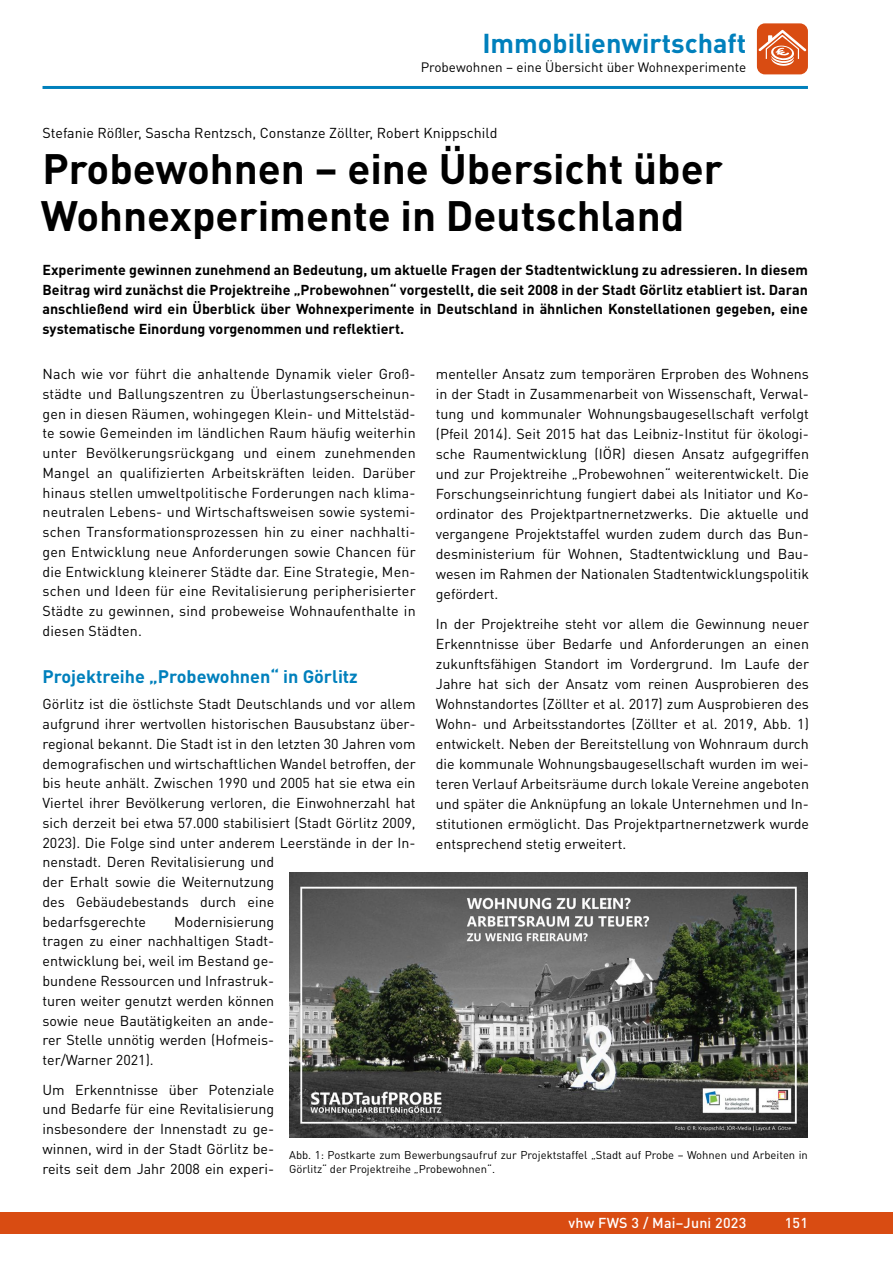
<style>
.page{position:relative;width:893px;height:1263px;background:#fff}
.page>*{position:absolute;margin:0;border:0;box-sizing:border-box;transform-origin:0 0}
.t1{font:700 42px/46.5px "DIN Pro";color:#000}
.t2{font:700 27px "DIN Pro";color:#0080bc}
.t3{font:700 18px "DIN Pro";color:#0080bc}
.t4{font:14.25px/19.8px "DIN Pro";color:#000;text-align:justify}
.t5{font:700 14.25px/19.5px "DIN Pro";color:#000;text-align:justify}
.t6{font:500 14.25px "DIN Pro";letter-spacing:.015em;color:#fff}
.t7{font:13.5px "DIN Pro";color:#000}
.t8{font:11.25px/13.5px "DIN Pro";color:#000}
</style>
<div class="page">
<div style="left:0;top:1212px;width:893px;height:21px;background:#d94c12"></div>
<hr style="left:43px;top:86px;width:765px;height:3px;background:#0080bc">
<div style="left:757px;top:23px;width:51px;height:51px;background:#d94c12;border-radius:8px"></div>
<svg style="left:758px;top:30px;width:48px;height:36px"></svg>
<img style="left:289px;top:873px;width:519px;height:264px">
<h2 class="t2" style="left:482px;top:25px;width:265px">Immobilienwirtschaft</h2>
<p class="t7" style="left:421px;top:58px;width:327px">Probewohnen – eine Übersicht über Wohnexperimente</p>
<p class="t4" style="left:43px;top:123px;width:456px">Stefanie Rößler, Sascha Rentzsch, Constanze Zöllter, Robert Knippschild</p>
<h1 class="t1" style="left:41px;top:144px;width:684px">Probewohnen – eine Übersicht über<br>Wohnexperimente in Deutschland</h1>
<p class="t5" style="left:43px;top:260px;width:767px">Experimente gewinnen zunehmend an Bedeutung, um aktuelle Fragen der Stadtentwicklung zu adressieren. In diesem Beitrag wird zunächst die Projektreihe „Probewohnen“ vorgestellt, die seit 2008 in der Stadt Görlitz etabliert ist. Daran anschließend wird ein Überblick über Wohnexperimente in Deutschland in ähnlichen Konstellationen gegeben, eine systematische Einordung vorgenommen und reflektiert.</p>
<p class="t4" style="left:43px;top:363px;width:375px">Nach wie vor führt die anhaltende Dynamik vieler Groß&shy;städte und Ballungszentren zu Überlastungserscheinun&shy;gen in diesen Räumen, wohingegen Klein- und Mittelstäd&shy;te sowie Gemeinden im ländlichen Raum häufig weiterhin unter Bevölkerungsrückgang und einem zunehmenden Mangel an qualifizierten Arbeitskräften leiden. Darüber hinaus stellen umweltpolitische Forderungen nach klima&shy;neutralen Lebens- und Wirtschaftsweisen sowie systemi&shy;schen Transformationsprozessen hin zu einer nachhalti&shy;gen Entwicklung neue Anforderungen sowie Chancen für die Entwicklung kleinerer Städte dar. Eine Strategie, Men&shy;schen und Ideen für eine Revitalisierung peripherisierter Städte zu gewinnen, sind probeweise Wohnaufenthalte in diesen Städten.</p>
<p class="t3" style="left:43px;top:664px;width:317px">Projektreihe „Probewohnen“ in Görlitz</p>
<p class="t4" style="left:43px;top:694px;width:375px;text-align:left">Görlitz ist die östlichste Stadt Deutschlands und vor allem aufgrund ihrer wertvollen historischen Bausubstanz über&shy;regional bekannt. Die Stadt ist in den letzten 30 Jahren vom demografischen und wirtschaftlichen Wandel betroffen, der bis heute anhält. Zwischen 1990 und 2005 hat sie etwa ein Viertel ihrer Bevölkerung verloren, die Einwohnerzahl hat sich derzeit bei etwa 57.000 stabilisiert (Stadt Görlitz 2009, 2023). Die Folge sind unter anderem Leerstände in der In&shy;nenstadt. Deren Revitalisierung und<br>der Erhalt sowie die Weiternutzung<br>des Gebäudebestands durch eine<br>bedarfsgerechte</p>
<p class="t4" style="left:436px;top:363px;width:375px">menteller Ansatz zum temporären Erproben des Wohnens in der Stadt in Zusammenarbeit von Wissenschaft, Verwal&shy;tung und kommunaler Wohnungsbaugesellschaft verfolgt (Pfeil 2014). Seit 2015 hat das Leibniz-Institut für ökologi&shy;sche Raumentwicklung (IÖR) diesen Ansatz aufgegriffen und zur Projektreihe „Probewohnen“ weiterentwickelt. Die Forschungseinrichtung fungiert dabei als Initiator und Ko&shy;ordinator des Projektpartnernetzwerks. Die aktuelle und vergangene Projektstaffel wurden zudem durch das Bun&shy;desministerium für Wohnen, Stadtentwicklung und Bau&shy;wesen im Rahmen der Nationalen Stadtentwicklungspolitik gefördert.</p>
<p class="t4" style="left:436px;top:613px;width:375px">In der Projektreihe steht vor allem die Gewinnung neuer Erkenntnisse über Bedarfe und Anforderungen an einen zukunftsfähigen Standort im Vordergrund. Im Laufe der Jahre hat sich der Ansatz vom reinen Ausprobieren des Wohnstandortes (Zöllter et al. 2017) zum Ausprobieren des Wohn- und Arbeitsstandortes (Zöllter et al. 2019, Abb. 1) entwickelt. Neben der Bereitstellung von Wohnraum durch die kommunale Wohnungsbaugesellschaft wurden im wei&shy;teren Verlauf Arbeitsräume durch lokale Vereine angeboten und später die Anknüpfung an lokale Unternehmen und In&shy;stitutionen ermöglicht. Das Projektpartnernetzwerk wurde entsprechend stetig erweitert.</p>
<p class="t4" style="left:43px;top:911px;width:233px;text-indent:132px">Modernisierung tragen zu einer nachhaltigen Stadt&shy;entwicklung bei, weil im Bestand ge&shy;bundene Ressourcen und Infrastruk&shy;turen weiter genutzt werden können sowie neue Bautätigkeiten an ande&shy;rer Stelle unnötig werden (Hofmeis&shy;ter/Warner 2021).</p>
<p class="t4" style="left:43px;top:1079px;width:233px">Um Erkenntnisse über Potenziale und Bedarfe für eine Revitalisierung insbesondere der Innenstadt zu ge&shy;winnen, wird in der Stadt Görlitz be&shy;reits seit dem Jahr 2008 ein experi-</p>
<p class="t8" style="left:289px;top:1148px;width:520px">Abb. 1: Postkarte zum Bewerbungsaufruf zur Projektstaffel „Stadt auf Probe – Wohnen und Arbeiten in<br>Görlitz“ der Projektreihe „Probewohnen“.</p>
<p class="t6" style="left:568px;top:1213px;width:179px">vhw FWS 3 / Mai–Juni 2023</p>
<p class="t6" style="left:785px;top:1213px;width:25px">151</p>
</div>
